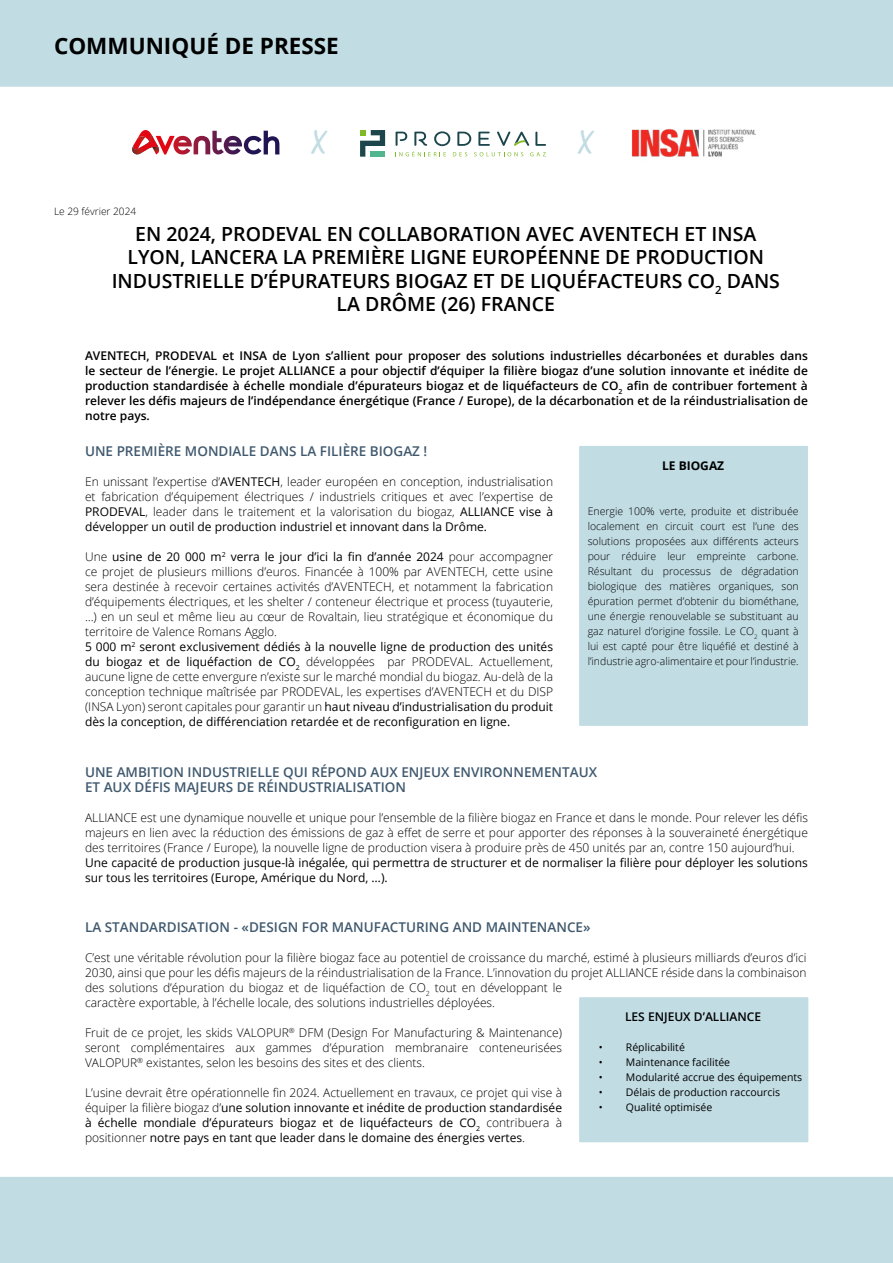
<style>
.page{position:relative;width:893px;height:1263px;background:#fff}
.page>*{position:absolute;margin:0;border:0;box-sizing:border-box;transform-origin:0 0}
.t1{font:700 32.4px "Bakerie Rough";color:#c1dce3}
.t2{font:700 22.5px "Open Sans";color:#000}
.t3{font:600 19.5px/23.4px "Open Sans";color:#000;text-align:center}
.t4{font:600 13.5px/15px "Open Sans";color:#40596e}
.t5{font:300 12px/15px "Open Sans";color:#000;text-align:justify}
.t6{font:600 12px/15px "Open Sans";color:#000;text-align:justify}
.t7{font:12px/15px "Open Sans";color:#000;text-align:justify}
.t8{font:700 12px "Open Sans";color:#000}
.t9{font:300 10.5px/15px "Open Sans";color:#000;text-align:justify}
.t10{font:10.5px "Open Sans";color:#000}
.t11{font:300 10.2px "Open Sans";color:#000}
.s1{font-weight:400}
.s2{font-weight:300}
</style>
<div class="page">
<div style="left:579px;top:997px;width:229px;height:145px;background:#c1dce3"></div>
<div style="left:0;top:0;width:893px;height:87px;background:#c1dce3"></div>
<div style="left:0;top:1177px;width:893px;height:86px;background:#c1dce3"></div>
<svg style="left:132px;top:130px;width:147px;height:25px"></svg>
<svg style="left:395px;top:131px;width:151px;height:25px"></svg>
<svg style="left:360px;top:130px;width:25px;height:27px"></svg>
<div style="left:371px;top:151px;width:14px;height:6px;background:#51b68f"></div>
<img style="left:631px;top:129px;width:125px;height:29px">
<div style="left:579px;top:446px;width:229px;height:280px;background:#c1dce3"></div>
<h2 class="t2" style="left:54px;top:30px;width:286px">COMMUNIQUÉ DE PRESSE</h2>
<p class="t11" style="left:54px;top:205px;width:84px">Le 29 février 2024</p>
<h1 class="t1" style="left:311px;top:123px;width:18px">X</h1>
<h1 class="t1" style="left:578px;top:123px;width:18px">X</h1>
<h3 class="t3" style="left:112px;top:222px;width:670px">EN 2024, PRODEVAL EN COLLABORATION AVEC AVENTECH ET INSA LYON, LANCERA LA PREMIÈRE LIGNE EUROPÉENNE DE PRODUCTION INDUSTRIELLE D’ÉPURATEURS BIOGAZ ET DE LIQUÉFACTEURS CO<sub>2</sub> DANS LA DRÔME (26) FRANCE</h3>
<p class="t6" style="left:85px;top:348px;width:724px">AVENTECH, PRODEVAL et INSA de Lyon s’allient pour proposer des solutions industrielles décarbonées et durables dans le secteur de l’énergie. Le projet ALLIANCE a pour objectif d’équiper la filière biogaz d’une solution innovante et inédite de production standardisée à échelle mondiale d’épurateurs biogaz et de liquéfacteurs de CO<sub>2</sub> afin de contribuer fortement à relever les défis majeurs de l’indépendance énergétique (France / Europe), de la décarbonation et de la réindustrialisation de notre pays.</p>
<p class="t8" style="left:662px;top:457px;width:64px">LE BIOGAZ</p>
<p class="t9" style="left:588px;top:503px;width:213px">Energie 100% verte, produite et distribuée localement en circuit court est l’une des solutions proposées aux différents acteurs pour réduire leur empreinte carbone.<br>Résultant du processus de dégradation biologique des matières organiques, son épuration permet d’obtenir du biométhane, une énergie renouvelable se substituant au gaz naturel d’origine fossile. Le CO<sub>2</sub> quant à lui est capté pour être liquéfié et destiné à l’industrie agro-alimentaire et pour l’industrie.</p>
<p class="t4" style="left:85px;top:443px;width:344px">UNE PREMIÈRE MONDIALE DANS LA FILIÈRE BIOGAZ !</p>
<p class="t5" style="left:85px;top:474px;width:470px">En unissant l’expertise d’<span class="s1">AVENTECH</span>, leader européen en conception, industrialisation et fabrication d’équipement électriques / industriels critiques et avec l’expertise de <span class="s1">PRODEVAL</span>, leader dans le traitement et la valorisation du biogaz, <span class="s1">ALLIANCE vise à développer un outil de production industriel et innovant dans la Drôme.</span></p>
<p class="t5" style="left:85px;top:549px;width:470px;text-align:left">Une <span class="s1">usine de 20 000 m</span><sup>2</sup> <span class="s1">verra le jour d’ici la fin d’année 2024</span> pour accompagner ce projet de plusieurs millions d’euros. Financée à 100% par AVENTECH, cette usine sera destinée à recevoir certaines activités d’AVENTECH, et notamment la fabrication d’équipements électriques, et les shelter / conteneur électrique et process (tuyauterie, …) en un seul et même lieu au cœur de Rovaltain, lieu stratégique et économique du territoire de Valence Romans Agglo.<br><span class="s1">5 000 m</span><sup>2</sup> <span class="s1">seront exclusivement dédiés à la nouvelle ligne de production des unités du biogaz et de liquéfaction de CO</span><sub>2</sub> développées par PRODEVAL. Actuellement, aucune ligne de cette envergure n’existe sur le marché mondial du biogaz. Au-delà de la conception technique maîtrisée par PRODEVAL, les expertises d’AVENTECH et du DISP (INSA Lyon) seront capitales pour garantir un <span class="s1">haut niveau d’industrialisation du produit dès la conception, de différenciation retardée et de reconfiguration en ligne.</span></p>
<p class="t4" style="left:85px;top:764px;width:514px">UNE AMBITION INDUSTRIELLE QUI RÉPOND AUX ENJEUX ENVIRONNEMENTAUX<br>ET AUX DÉFIS MAJEURS DE RÉINDUSTRIALISATION</p>
<p class="t5" style="left:85px;top:810px;width:724px">ALLIANCE est une dynamique nouvelle et unique pour l’ensemble de la filière biogaz en France et dans le monde. Pour relever les défis majeurs en lien avec la réduction des émissions de gaz à effet de serre et pour apporter des réponses à la souveraineté énergétique des territoires (France / Europe), la nouvelle ligne de production visera à produire près de 450 unités par an, contre 150 aujourd’hui.</p>
<p class="t7" style="left:85px;top:855px;width:724px">Une capacité de production jusque-là inégalée, qui permettra de structurer et de normaliser la filière pour déployer les solutions sur tous les territoires (Europe, Amérique du Nord, …).</p>
<p class="t4" style="left:85px;top:919px;width:507px">LA STANDARDISATION - «DESIGN FOR MANUFACTURING AND MAINTENANCE»</p>
<p class="t5" style="left:85px;top:950px;width:723px;text-align:left">C’est une véritable révolution pour la filière biogaz face au potentiel de croissance du marché, estimé à plusieurs milliards d’euros d’ici 2030, ainsi que pour les défis majeurs de la réindustrialisation de la France. L’innovation du projet ALLIANCE réside dans la combinaison des solutions d’épuration du biogaz et de liquéfaction de CO<sub>2</sub> tout en développant le<br>caractère exportable, à l’échelle locale, des solutions industrielles déployées.</p>
<p class="t5" style="left:85px;top:1025px;width:479px">Fruit de ce projet, les skids VALOPUR<sup>®</sup> DFM (Design For Manufacturing &amp; Maintenance) seront complémentaires aux gammes d’épuration membranaire conteneurisées VALOPUR<sup>®</sup> existantes, selon les besoins des sites et des clients.</p>
<p class="t7" style="left:85px;top:1085px;width:479px"><span class="s2">L’usine devrait être opérationnelle fin 2024. Actuellement en travaux, ce projet qui vise à équiper la filière biogaz d’</span>une solution innovante et inédite de production standardisée à échelle mondiale d’épurateurs biogaz et de liquéfacteurs de CO<sub>2</sub> <span class="s2">contribuera à positionner</span> notre pays en tant que leader dans le domaine des énergies vertes<span class="s2">.</span></p>
<p class="t6" style="left:625px;top:1009px;width:138px">LES ENJEUX D’ALLIANCE</p>
<p class="t10" style="left:599px;top:1040px;width:87px">• Réplicabilité</p>
<p class="t10" style="left:599px;top:1055px;width:133px">• Maintenance facilitée</p>
<p class="t10" style="left:599px;top:1070px;width:205px">• Modularité accrue des équipements</p>
<p class="t10" style="left:599px;top:1085px;width:183px">• Délais de production raccourcis</p>
<p class="t10" style="left:599px;top:1100px;width:115px">• Qualité optimisée</p>
</div>
